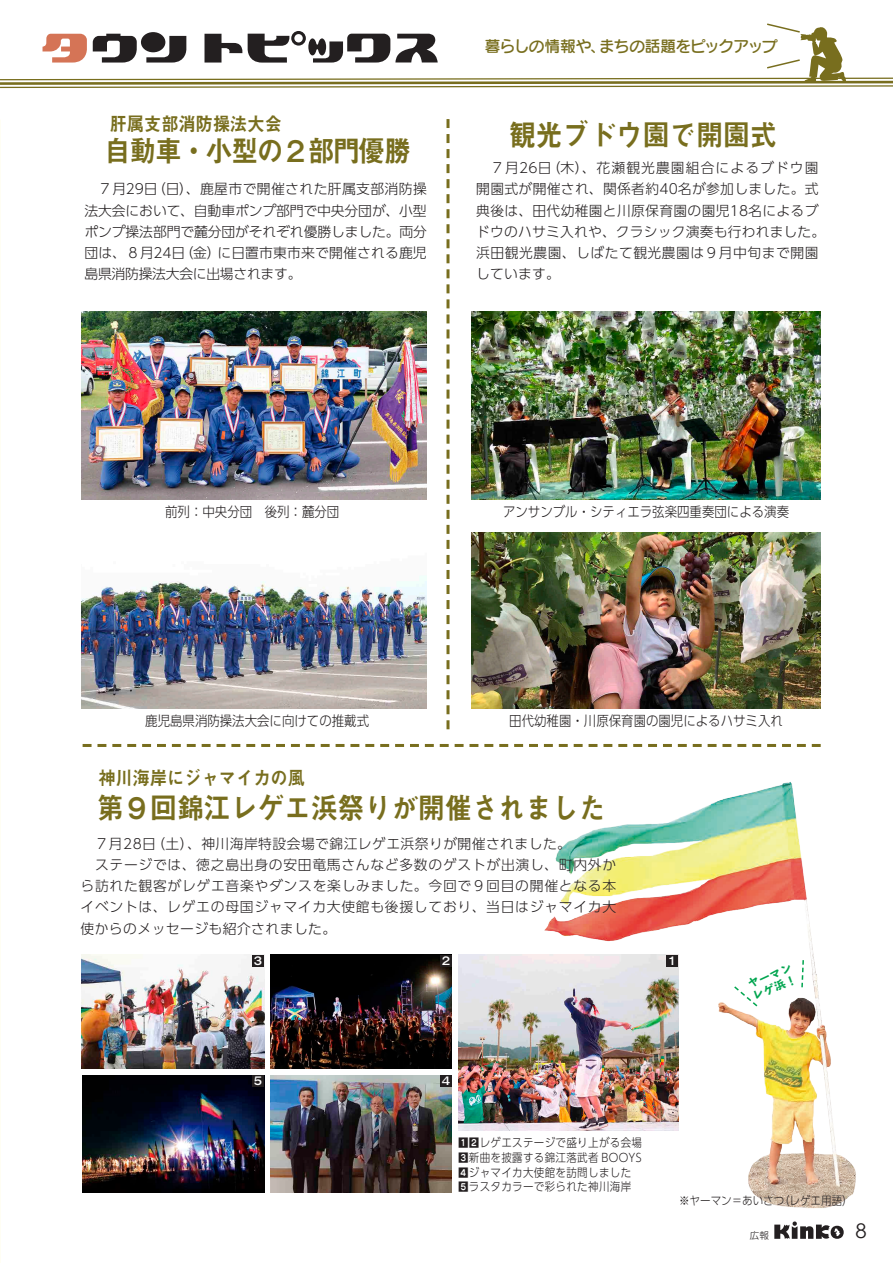
<style>
.page{position:relative;width:893px;height:1263px;background:#fff}
.page>*{position:absolute;margin:0;border:0;box-sizing:border-box;transform-origin:0 0}
.t1{font:29.7px "Midashi Go Pr 6 N MB31";color:#786e1e;scale:.9 1}
.t2{font:29.7px "Midashi Go Pr 6 N MB31";letter-spacing:-.05em;color:#786e1e;scale:.9 1}
.t3{font:20.25px "Century Gothic";color:#231f20}
.t4{font:19.2px "Midashi Go Pr 6 N MB31";color:#786e1e;scale:.9 1}
.t5{font:15.6px "Seurat Pro N DB";letter-spacing:-.045em;color:#786e1e}
.t6{font:300 13.8px/21.1px "UD Shin Go Pr 6 N";letter-spacing:.03em;color:#231f20;text-align:justify}
.t7{font:300 13.8px/21.1px "UD Shin Go Pr 6 N";letter-spacing:.05em;color:#231f20}
.t8{font:300 13.8px "UD Shin Go Pr 6 N";color:#231f20;scale:.9 1}
.t9{font:300 11.7px/14.9px "UD Shin Go Pr 6 N";letter-spacing:.03em;color:#231f20;scale:.9 1}
.t10{font:300 11.7px "UD Shin Go Pr 6 N";color:#231f20;scale:.9 1}
.t11{font:700 expanded 11.7px/12.8px "TBC Go Std";color:#00a54f}
.t12{font:11.7px "Midashi Go Pr 6 N MB31";color:#fff}
.t13{font:300 9.6px "UD Shin M Go Pr 6 N";color:#231f20}
.s1{font-family:"Seurat Pro N DB";font-weight:400}
</style>
<div class="page">
<img style="left:270px;top:1075px;width:182px;height:118px">
<svg style="left:0;top:23px;width:893px;height:66px"></svg>
<img style="left:81px;top:311px;width:346px;height:189px">
<img style="left:471px;top:311px;width:349px;height:189px">
<svg style="left:446px;top:119px;width:3px;height:610px"></svg>
<svg style="left:83px;top:744px;width:738px;height:3px"></svg>
<img style="left:471px;top:533px;width:349px;height:175px">
<img style="left:81px;top:575px;width:346px;height:133px">
<img style="left:511px;top:782px;width:345px;height:426px">
<svg style="left:800px;top:958px;width:5px;height:31px"></svg>
<svg style="left:733px;top:985px;width:26px;height:23px"></svg>
<img style="left:83px;top:1075px;width:181px;height:118px">
<div style="left:72px;top:828px;width:552px;height:116px;background:#fff"></div>
<img style="left:270px;top:955px;width:182px;height:114px">
<img style="left:81px;top:955px;width:183px;height:114px">
<img style="left:458px;top:955px;width:220px;height:175px">
<div style="left:666px;top:955px;width:12px;height:11px;background:#231f20"></div>
<div style="left:440px;top:955px;width:12px;height:11px;background:#231f20"></div>
<div style="left:252px;top:955px;width:12px;height:11px;background:#231f20"></div>
<div style="left:440px;top:1075px;width:12px;height:12px;background:#231f20"></div>
<div style="left:252px;top:1075px;width:12px;height:12px;background:#231f20"></div>
<svg style="left:774px;top:1221px;width:70px;height:18px"></svg>
<h3 class="t4" style="left:110px;top:108px;width:193px">肝属支部消防操法大会</h3>
<h1 class="t2" style="left:104px;top:127px;width:342px">自動車・小型の２部門優勝</h1>
<p class="t6" style="left:85px;top:178px;width:344px">　７月29日（日）、鹿屋市で開催された肝属支部消防操法大会において、自動車ポンプ部門で中央分団が、小型ポンプ操法部門で麓分団がそれぞれ優勝しました。両分団は、８月24日（金）に日置市東市来で開催される鹿児島県消防操法大会に出場されます。</p>
<p class="t5" style="left:485px;top:36px;width:294px">暮らしの情報や、まちの話題をピックアップ</p>
<h1 class="t1" style="left:509px;top:111px;width:299px">観光ブドウ園で開園式</h1>
<p class="t6" style="left:476px;top:157px;width:351px;text-align:left">　７月26日（木）、花瀬観光農園組合によるブドウ園開園式が開催され、関係者約40名が参加しました。式典後は、田代幼稚園と川原保育園の園児18名によるブドウのハサミ入れや、クラシック演奏も行われました。浜田観光農園、しばたて観光農園は９月中旬まで開園しています。</p>
<p class="t8" style="left:165px;top:500px;width:195px">前列：中央分団　後列：麓分団</p>
<p class="t8" style="left:503px;top:500px;width:319px">アンサンブル・シティエラ弦楽四重奏団による演奏</p>
<p class="t8" style="left:145px;top:709px;width:250px">鹿児島県消防操法大会に向けての推戴式</p>
<h3 class="t4" style="left:98px;top:762px;width:231px">神川海岸にジャマイカの風</h3>
<p class="t8" style="left:509px;top:709px;width:306px">田代幼稚園・川原保育園の園児によるハサミ入れ</p>
<h1 class="t1" style="left:97px;top:784px;width:567px">第９回錦江レゲエ浜祭りが開催されました</h1>
<p class="t7" style="left:80px;top:832px;width:537px">　７月28日（土）、神川海岸特設会場で錦江レゲエ浜祭りが開催されました。<br>　ステージでは、徳之島出身の安田竜馬さんなど多数のゲストが出演し、町内外から訪れた観客がレゲエ音楽やダンスを楽しみました。今回で９回目の開催となる本イベントは、レゲエの母国ジャマイカ大使館も後援しており、当日はジャマイカ大使からのメッセージも紹介されました。</p>
<p class="t12" style="left:252px;top:951px;width:13px">３</p>
<p class="t12" style="left:440px;top:951px;width:13px">２</p>
<p class="t12" style="left:666px;top:951px;width:13px">１</p>
<p class="t12" style="left:252px;top:1071px;width:13px">５</p>
<p class="t12" style="left:440px;top:1071px;width:13px">４</p>
<p class="t9" style="left:458px;top:1134px;width:206px"><span class="s1">12</span>レゲエステージで盛り上がる会場<br><span class="s1">3</span>新曲を披露する錦江落武者 BOOYS<br><span class="s1">4</span>ジャマイカ大使館を訪問しました<br><span class="s1">5</span>ラスタカラーで彩られた神川海岸</p>
<p class="t11" style="left:746px;top:978px;width:48px;rotate:-22deg">ヤーマンレゲ浜！</p>
<p class="t10" style="left:679px;top:1191px;width:194px">※ヤーマン＝あいさつ（レゲエ用語）</p>
<p class="t13" style="left:750px;top:1227px;width:21px">広報</p>
<h2 class="t3" style="left:855px;top:1217px;width:13px">8</h2>
</div>
